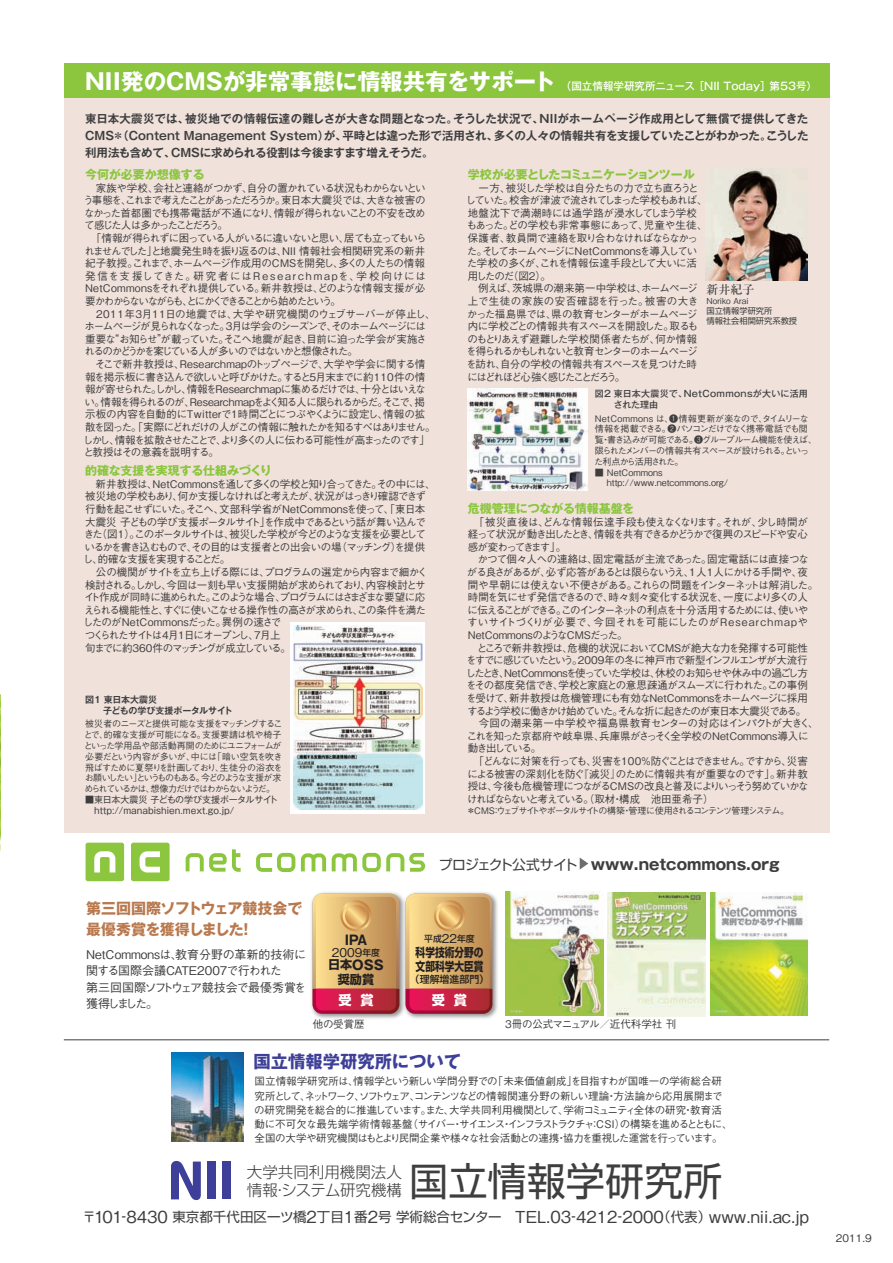
<style>
.page{position:relative;width:893px;height:1263px;background:#fff}
.page>*{position:absolute;margin:0;border:0;box-sizing:border-box;transform-origin:0 0}
.t1{font:39.15px "Shin Go Pro";color:#3e3e3f}
.t2{font:700 22.5px "Gothic MB101 Pro";color:#fff}
.t3{font:700 17.25px "Gothic MB101 Pro";color:#3e3f99}
.t4{font:500 16.5px "Gothic BBB Pro";color:#3e3e3f}
.t5{font:300 15.45px/18.6px "Shin Go Pro";color:#3e3e3f}
.t6{font:700 15.15px "Gothic MB101 Pro";color:#3e3e3f}
.t7{font:700 15px/21px "Gothic MB101 Pro";letter-spacing:-.015em;color:#b9784d}
.t8{font:700 13.2px "Gothic MB101 Pro";color:#231f20}
.t9{font:700 13.2px "Shin Go Pro";color:#fff}
.t10{font:700 13.2px "Gothic MB101 Pro";color:#231f20;scale:.9 1}
.t11{font:700 12.15px/14.5px "Shin Go Pro";color:#231f20;scale:.8 1}
.t12{font:500 12.15px "Gothic BBB Pro";color:#231f20}
.t13{font:700 12.15px "Shin Go Pro";color:#231f20}
.t14{font:500 12px/16.5px "Gothic BBB Pro";color:#3e3e3f}
.t15{font:700 12px "Gothic MB101 Pro";color:#8bc63e}
.t16{font:700 12px "Gothic MB101 Pro";letter-spacing:-.03em;color:#8bc63e}
.t17{font:700 12px "Gothic MB101 Pro";letter-spacing:-.02em;color:#8bc63e}
.t18{font:500 12px "Ryumin Pro";color:#3e3e3f}
.t19{font:700 11.55px/16.6px "Gothic MB101 Pro De";letter-spacing:-.025em;color:#3e3e3f;text-align:justify}
.t20{font:500 10.5px/12.6px "Gothic BBB Pro";letter-spacing:-.08em;color:#3e3e3f}
.t21{font:500 10.5px/14.2px "Gothic BBB Pro";letter-spacing:-.055em;color:#3e3e3f}
.t22{font:500 10.5px "Gothic MB101 Pro";color:#fff}
.t23{font:500 10.5px "Gothic BBB Pro";letter-spacing:-.03em;color:#3e3e3f}
.t24{font:500 9.9px "Shin Go Pro";color:#231f20}
.t25{font:500 9px/10.8px "Gothic BBB Pro";letter-spacing:-.105em;color:#3e3e3f;text-align:justify}
.t26{font:9px/10.8px "Gothic MB101 Pro";color:#3e3e3f}
.t27{font:500 9px "Gothic BBB Pro";letter-spacing:-.135em;color:#3e3e3f}
.t28{font:500 9px/10.8px "Gothic BBB Pro";color:#3e3e3f}
.t29{font:500 9px/10.8px "Gothic MB101 Pro";letter-spacing:.03em;color:#3e3e3f}
.t30{font:700 9px/10.8px "Gothic MB101 Pro De";color:#3e3e3f}
.t31{font:500 8.85px "Shin Go Pro";color:#231f20}
.t32{font:8.25px/9.9px "Shin Go Pro";color:#3e3e3f}
.t33{font:500 8.25px "Gothic BBB Pro";color:#3e3e3f}
.s1{font-family:"Shin Go Pro";font-weight:400;font-size:13.8px}
.s2{font-family:"Shin Go Pro";font-size:8.85px}
.s3{font-family:"Shin Go Pro";font-size:12.15px}
.s4{font-family:"Gothic BBB Pro";font-size:12.15px}
.s5{font-family:"Shin Go Pro";font-weight:400;font-size:13.5px}
</style>
<div class="page">
<svg style="left:171px;top:1161px;width:30px;height:39px"></svg>
<div style="left:207px;top:1161px;width:8px;height:38px;background:#3e3f99"></div>
<div style="left:222px;top:1161px;width:8px;height:38px;background:#3e3f99"></div>
<div style="left:64px;top:64px;width:765px;height:768px;background:#f0e2db"></div>
<div style="left:64px;top:64px;width:765px;height:34px;background:#8bc63e"></div>
<svg style="left:0;top:694px;width:1px;height:158px"></svg>
<img style="left:171px;top:1053px;width:72px;height:89px">
<img style="left:407px;top:892px;width:91px;height:127px">
<img style="left:311px;top:892px;width:95px;height:127px">
<svg style="left:406px;top:894px;width:86px;height:120px"></svg>
<svg style="left:313px;top:894px;width:86px;height:120px"></svg>
<svg style="left:131px;top:843px;width:39px;height:38px"></svg>
<svg style="left:86px;top:843px;width:38px;height:38px"></svg>
<svg style="left:301px;top:853px;width:25px;height:18px"></svg>
<svg style="left:256px;top:853px;width:39px;height:19px"></svg>
<svg style="left:332px;top:853px;width:93px;height:19px"></svg>
<svg style="left:186px;top:849px;width:55px;height:23px"></svg>
<svg style="left:580px;top:858px;width:8px;height:11px"></svg>
<svg style="left:290px;top:622px;width:135px;height:191px;fill:#fff"></svg>
<img style="left:506px;top:892px;width:97px;height:124px">
<img style="left:608px;top:892px;width:98px;height:124px">
<img style="left:710px;top:892px;width:98px;height:124px">
<hr style="left:64px;top:1039px;width:765px;height:1px;background:#3e3e3f">
<img style="left:293px;top:626px;width:129px;height:183px">
<img style="left:468px;top:388px;width:120px;height:103px">
<img style="left:706px;top:169px;width:101px;height:111px">
<h2 class="t2" style="left:85px;top:62px;width:472px">NII発のCMSが非常事態に情報共有をサポート</h2>
<p class="t22" style="left:561px;top:77px;width:258px">（国立情報学研究所ニュース ［NII Today］第53号）</p>
<p class="t19" style="left:85px;top:109px;width:725px">東日本大震災では、被災地での情報伝達の難しさが大きな問題となった。そうした状況で、NIIがホームページ作成用として無償で提供してきたCMS＊（Content Management System）が、平時とは違った形で活用され、多くの人々の情報共有を支援していたことがわかった。こうした利用法も含めて、CMSに求められる役割は今後ますます増えそうだ。</p>
<p class="t15" style="left:85px;top:164px;width:121px">今何が必要か想像する</p>
<p class="t20" style="left:83px;top:180px;width:354px">　家族や学校、会社と連絡がつかず、自分の置かれている状況もわからないという事態を、これまで考えたことがあっただろうか。東日本大震災では、大きな被害のなかった首都圏でも携帯電話が不通になり、情報が得られないことの不安を改めて感じた人は多かったことだろう。<br>　「情報が得られずに困っている人がいるに違いないと思い、居ても立ってもいられませんでした」と地震発生時を振り返るのは、NII 情報社会相関研究系の新井紀子教授。これまで、ホームページ作成用のCMSを開発し、多くの人たちの情報発信を支援してきた。研究者にはResearchmapを、学校向けにはNetCommonsをそれぞれ提供している。新井教授は、どのような情報支援が必要かわからないながらも、とにかくできることから始めたという。<br>　2011年3月11日の地震では、大学や研究機関のウェブサーバーが停止し、ホームページが見られなくなった。3月は学会のシーズンで、そのホームページには重要な“お知らせ”が載っていた。そこへ地震が起き、目前に迫った学会が実施されるのかどうかを案じている人が多いのではないかと想像された。　<br>　そこで新井教授は、Researchmapのトップページで、大学や学会に関する情報を掲示板に書き込んで欲しいと呼びかけた。すると5月末までに約110件の情報が寄せられた。しかし、情報をResearchmapに集めるだけでは、十分とはいえない。情報を得られるのが、Researchmapをよく知る人に限られるからだ。そこで、掲示板の内容を自動的にTwitterで1時間ごとにつぶやくように設定し、情報の拡散を図った。「実際にどれだけの人がこの情報に触れたかを知るすべはありません。しかし、情報を拡散させたことで、より多くの人に伝わる可能性が高まったのです」と教授はその意義を説明する。</p>
<p class="t17" style="left:85px;top:461px;width:188px">的確な支援を実現する仕組みづくり</p>
<p class="t20" style="left:83px;top:476px;width:354px">　新井教授は、NetCommonsを通して多くの学校と知り合ってきた。その中には、被災地の学校もあり、何か支援しなければと考えたが、状況がはっきり確認できず行動を起こせずにいた。そこへ、文部科学省がNetCommonsを使って、「東日本大震災 子どもの学び支援ポータルサイト」を作成中であるという話が舞い込んできた（図1）。このポータルサイトは、被災した学校が今どのような支援を必要としているかを書き込むもので、その目的は支援者との出会いの場（マッチング）を提供し、的確な支援を実現することだ。<br>　公の機関がサイトを立ち上げる際には、プログラムの選定から内容まで細かく検討される。しかし、今回は一刻も早い支援開始が求められており、内容検討とサイト作成が同時に進められた。このような場合、プログラムにはさまざまな要望に応えられる機能性と、すぐに使いこなせる操作性の高さが求められ、この条件を満たしたのがNetCommonsだった。異例の速さで<br>つくられたサイトは4月1日にオープンし、7月上<br>旬までに約360件のマッチングが成立している。</p>
<p class="t30" style="left:85px;top:693px;width:149px">図1 東日本大震災<br>　　子どもの学び支援ポータルサイト</p>
<p class="t25" style="left:84px;top:717px;width:200px">被災者のニーズと提供可能な支援をマッチングすることで、的確な支援が可能になる。支援要請は机や椅子といった学用品や部活動再開のためにユニフォームが必要だという内容が多いが、中には「暗い空気を吹き飛ばすために夏祭りを計画しており、生徒分の浴衣をお願いしたい」というものもある。今どのような支援が求められているかは、想像力だけではわからないようだ。</p>
<p class="t26" style="left:85px;top:793px;width:195px">■東日本大震災 子どもの学び支援ポータルサイト　http://manabishien.mext.go.jp/</p>
<p class="t16" style="left:468px;top:164px;width:229px">学校が必要としたコミュニケーションツール</p>
<p class="t20" style="left:466px;top:180px;width:243px">　一方、被災した学校は自分たちの力で立ち直ろうとしていた。校舎が津波で流されてしまった学校もあれば、地盤沈下で満潮時には通学路が浸水してしまう学校もあった。どの学校も非常事態にあって、児童や生徒、保護者、教員間で連絡を取り合わなければならなかった。そしてホームページにNetCommonsを導入していた学校の多くが、これを情報伝達手段として大いに活用したのだ（図2）。<br>　例えば、茨城県の潮来第一中学校は、ホームページ上で生徒の家族の安否確認を行った。被害の大きかった福島県では、県の教育センターがホームページ内に学校ごとの情報共有スペースを開設した。取るものもとりあえず避難した学校関係者たちが、何か情報を得られるかもしれないと教育センターのホームページを訪れ、自分の学校の情報共有スペースを見つけた時にはどれほど心強く感じたことだろう。</p>
<p class="t18" style="left:706px;top:280px;width:49px">新井紀子</p>
<p class="t33" style="left:706px;top:294px;width:44px">Noriko Arai</p>
<p class="t32" style="left:706px;top:305px;width:92px">国立情報学研究所<br>情報社会相関研究系教授</p>
<p class="t29" style="left:614px;top:387px;width:195px;text-indent:-19px">図2 東日本大震災で、NetCommonsが大いに活用された理由</p>
<p class="t25" style="left:594px;top:412px;width:224px;text-align:left">NetCommons は、❶情報更新が楽なので、タイムリーな情報を掲載できる。❷パソコンだけでなく携帯電話でも閲覧・書き込みが可能である。❸グループルーム機能を使えば、限られたメンバーの情報共有スペースが設けられる。といった利点から活用された。</p>
<p class="t28" style="left:595px;top:466px;width:135px">■ NetCommons<br>　 http://www.netcommons.org/</p>
<p class="t15" style="left:468px;top:498px;width:168px">危機管理につながる情報基盤を</p>
<p class="t20" style="left:466px;top:514px;width:354px">　「被災直後は、どんな情報伝達手段も使えなくなります。それが、少し時間が経って状況が動き出したとき、情報を共有できるかどうかで復興のスピードや安心感が変わってきます」。<br>　かつて個々人への連絡は、固定電話が主流であった。固定電話には直接つながる良さがあるが、必ず応答があるとは限らないうえ、1人1人にかける手間や、夜間や早朝には使えない不便さがある。これらの問題をインターネットは解消した。時間を気にせず発信できるので、時々刻々変化する状況を、一度により多くの人に伝えることができる。このインターネットの利点を十分活用するためには、使いやすいサイトづくりが必要で、今回それを可能にしたのがResearchmapやNetCommonsのようなCMSだった。<br>　ところで新井教授は、危機的状況においてCMSが絶大な力を発揮する可能性をすでに感じていたという。2009年の冬に神戸市で新型インフルエンザが大流行したとき、NetCommonsを使っていた学校は、休校のお知らせや休み中の過ごし方をその都度発信でき、学校と家庭との意思疎通がスムーズに行われた。この事例を受けて、新井教授は危機管理にも有効なNetCommonsをホームページに採用するよう学校に働きかけ始めていた。そんな折に起きたのが東日本大震災である。<br>　今回の潮来第一中学校や福島県教育センターの対応はインパクトが大きく、これを知った京都府や岐阜県、兵庫県がさっそく全学校のNetCommons導入に動き出している。<br>　「どんなに対策を行っても、災害を100％防ぐことはできません。ですから、災害による被害の深刻化を防ぐ『減災』のために情報共有が重要なのです」。新井教授は、今後も危機管理につながるCMSの改良と普及によりいっそう努めていかなければならないと考えている。（取材・構成　池田亜希子）</p>
<p class="t27" style="left:467px;top:803px;width:324px">＊CMS：ウェブサイトやポータルサイトの構築・管理に使用されるコンテンツ管理システム。</p>
<h3 class="t6" style="left:439px;top:851px;width:342px"><span class="s1">プロジェクト公式サイト</span> www.netcommons.org</h3>
<h3 class="t7" style="left:86px;top:896px;width:218px">第三回国際ソフトウェア競技会で最優秀賞を獲得しました！</h3>
<p class="t14" style="left:86px;top:944px;width:222px">NetCommonsは、教育分野の革新的技術に関する国際会議CATE2007で行われた<br>第三回国際ソフトウェア競技会で最優秀賞を獲得しました。</p>
<p class="t10" style="left:345px;top:929px;width:27px">IPA</p>
<p class="t12" style="left:332px;top:942px;width:50px">2009<span class="s2">年度</span></p>
<p class="t8" style="left:328px;top:954px;width:57px"><span class="s3">日本</span>OSS</p>
<p class="t13" style="left:338px;top:969px;width:38px">奨励賞</p>
<p class="t9" style="left:338px;top:989px;width:37px">受 賞</p>
<p class="t31" style="left:424px;top:931px;width:52px">平成<span class="s4">22</span>年度</p>
<p class="t11" style="left:416px;top:943px;width:86px">科学技術分野の文部科学大臣賞</p>
<p class="t24" style="left:410px;top:971px;width:81px">（理解増進部門）</p>
<p class="t9" style="left:432px;top:989px;width:37px">受 賞</p>
<p class="t20" style="left:313px;top:1016px;width:53px">他の受賞歴</p>
<p class="t23" style="left:505px;top:1016px;width:173px">3冊の公式マニュアル／近代科学社 刊</p>
<h3 class="t3" style="left:254px;top:1047px;width:209px">国立情報学研究所について</h3>
<p class="t21" style="left:254px;top:1073px;width:480px">国立情報学研究所は、情報学という新しい学問分野での「未来価値創成」を目指すわが国唯一の学術総合研究所として、ネットワーク、ソフトウェア、コンテンツなどの情報関連分野の新しい理論・方法論から応用展開までの研究開発を総合的に推進しています。また、大学共同利用機関として、学術コミュニティ全体の研究・教育活動に不可欠な最先端学術情報基盤（サイバー・サイエンス・インフラストラクチャ：CSI）の構築を進めるとともに、全国の大学や研究機関はもとより民間企業や様々な社会活動との連携・協力を重視した運営を行っています。</p>
<h3 class="t5" style="left:247px;top:1160px;width:157px">大学共同利用機関法人情報・システム研究機構</h3>
<h1 class="t1" style="left:409px;top:1149px;width:315px">国立情報学研究所</h1>
<h3 class="t4" style="left:82px;top:1203px;width:728px"><span class="s5">〒</span>101<span class="s5">‐</span>8430 <span class="s5">東京都千代田区一ツ橋</span>2<span class="s5">丁目</span>1<span class="s5">番</span>2<span class="s5">号 学術総合センター　</span>TEL.03<span class="s5">‐</span>4212<span class="s5">‐</span>2000<span class="s5">（代表）</span>www.nii.ac.jp</h3>
<p class="t20" style="left:836px;top:1230px;width:37px">2011.9</p>
</div>
